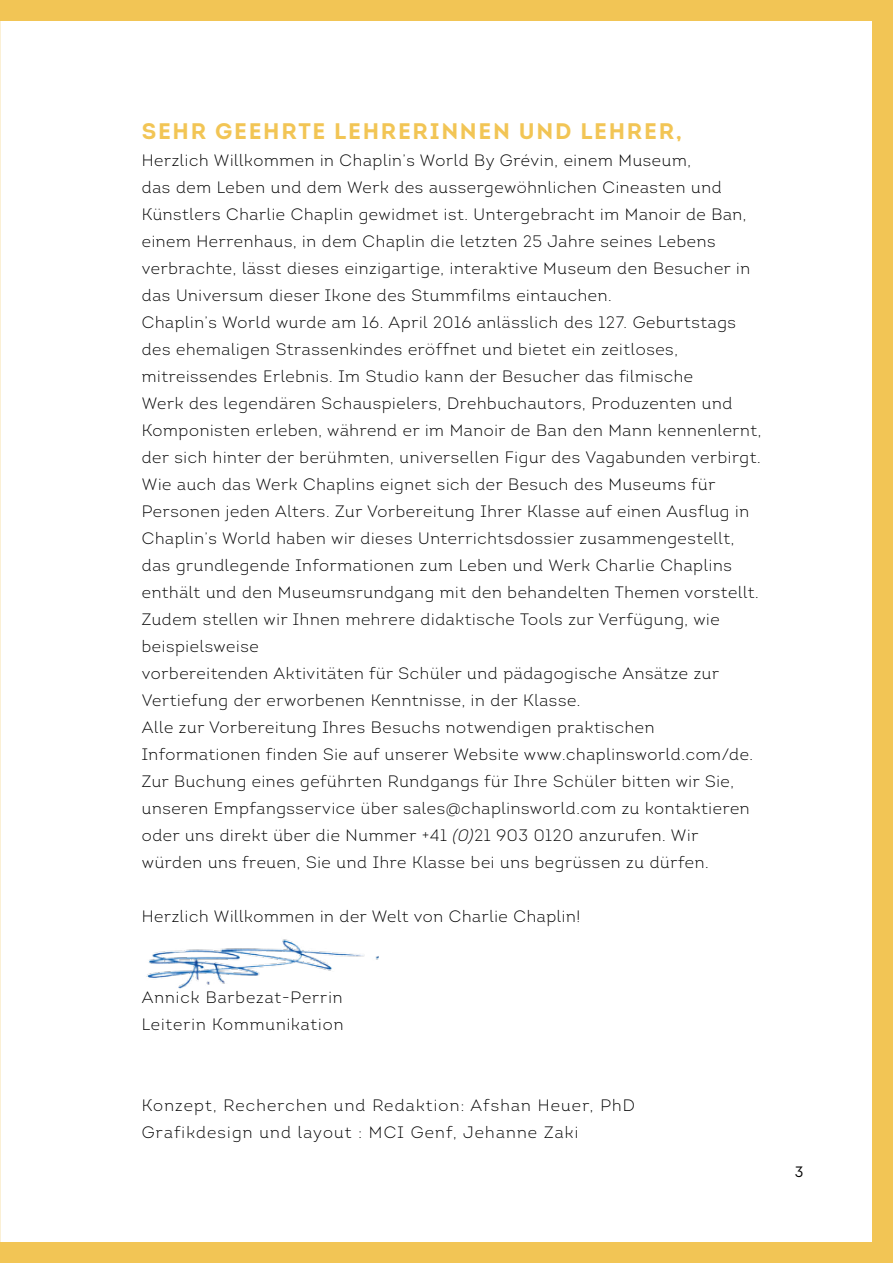
<style>
.page{position:relative;width:893px;height:1263px;background:#f2c555}
.page>*{position:absolute;margin:0;border:0;box-sizing:border-box;transform-origin:0 0}
.t1{font:700 22.5px "Intro";letter-spacing:.075em;color:#f2c555}
.t2{font:300 16.5px/27px "Intro";letter-spacing:.04em;color:#000}
.t3{font:300 16.5px/27px "Intro";letter-spacing:.075em;color:#000}
.t4{font:300 16.5px/27px "Intro";letter-spacing:.06em;color:#000}
.t5{font:15px "Intro Regular Caps";color:#000}
.s1{font-style:italic}
</style>
<div class="page">
<div style="left:0;top:21px;width:872px;height:1221px;background:#fff"></div>
<img style="left:146px;top:939px;width:232px;height:50px">
<h1 class="t1" style="left:142px;top:117px;width:542px">SEHR GEEHRTE LEHRERINNEN UND LEHRER,</h1>
<p class="t2" style="left:142px;top:147px;width:621px">Herzlich Willkommen in Chaplin’s World By Grévin, einem Museum,<br>das dem Leben und dem Werk des aussergewöhnlichen Cineasten und Künstlers Charlie Chaplin gewidmet ist. Untergebracht im Manoir de Ban, einem Herrenhaus, in dem Chaplin die letzten 25 Jahre seines Lebens verbrachte, lässt dieses einzigartige, interaktive Museum den Besucher in das Universum dieser Ikone des Stummfilms eintauchen.<br>Chaplin’s World wurde am 16. April 2016 anlässlich des 127. Geburtstags des ehemaligen Strassenkindes eröffnet und bietet ein zeitloses, mitreissendes Erlebnis. Im Studio kann der Besucher das filmische<br>Werk des legendären Schauspielers, Drehbuchautors, Produzenten und Komponisten erleben, während er im Manoir de Ban den Mann kennenlernt, der sich hinter der berühmten, universellen Figur des Vagabunden verbirgt.<br>Wie auch das Werk Chaplins eignet sich der Besuch des Museums für Personen jeden Alters. Zur Vorbereitung Ihrer Klasse auf einen Ausflug in Chaplin’s World haben wir dieses Unterrichtsdossier zusammengestellt, das grundlegende Informationen zum Leben und Werk Charlie Chaplins enthält und den Museumsrundgang mit den behandelten Themen vorstellt.<br>Zudem stellen wir Ihnen mehrere didaktische Tools zur Verfügung, wie beispielsweise<br>vorbereitenden Aktivitäten für Schüler und pädagogische Ansätze zur Vertiefung der erworbenen Kenntnisse, in der Klasse.<br>Alle zur Vorbereitung Ihres Besuchs notwendigen praktischen Informationen finden Sie auf unserer Website www.chaplinsworld.com/de.<br>Zur Buchung eines geführten Rundgangs für Ihre Schüler bitten wir Sie, unseren Empfangsservice über sales@chaplinsworld.com zu kontaktieren oder uns direkt über die Nummer +41 <span class="s1">(0)</span>21 903 0120 anzurufen. Wir würden uns freuen, Sie und Ihre Klasse bei uns begrüssen zu dürfen.</p>
<p class="t2" style="left:142px;top:903px;width:440px">Herzlich Willkommen in der Welt von Charlie Chaplin!</p>
<p class="t4" style="left:142px;top:984px;width:203px">Annick Barbezat-Perrin<br>Leiterin Kommunikation</p>
<p class="t3" style="left:142px;top:1092px;width:495px">Konzept, Recherchen und Redaktion: Afshan Heuer, PhD<br>Grafikdesign und layout : MCI Genf, Jehanne Zaki</p>
<p class="t5" style="left:795px;top:1163px;width:10px">3</p>
</div>
